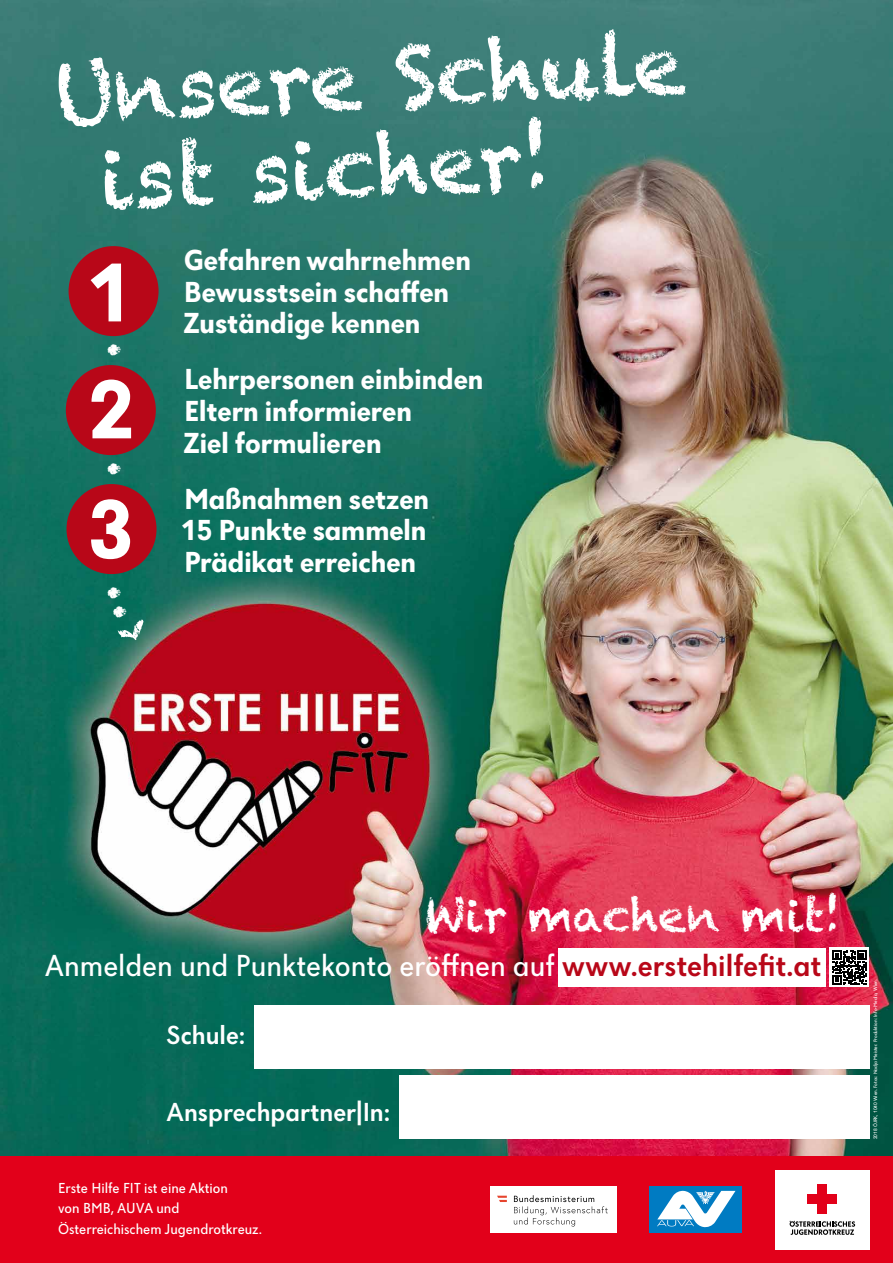
<style>
.page{position:relative;width:893px;height:1263px;background:#fff}
.page>*{position:absolute;margin:0;border:0;box-sizing:border-box;transform-origin:0 0}
.t1{font:700 86.18px "Dunant";color:#fff}
.t2{font:83.25px/88.3px "Chalkduster";color:#fff}
.t3{font:45px "Chalkduster";color:#fff}
.t4{font:31.5px "Dunant";color:#fff}
.t5{font:700 30px/31.5px "Dunant";color:#fff}
.t6{font:500 27px "Dunant";color:#fff}
.t7{font:15px/20.2px "Dunant";color:#fff}
.t8{font:5.25px "Dunant";color:#fff}
.s1{font-weight:500;color:#b80718}
</style>
<div class="page">
<img style="left:0;top:0;width:893px;height:1157px">
<div style="left:0;top:1157px;width:893px;height:106px;background:#e2001a"></div>
<div style="left:775px;top:1170px;width:95px;height:79px;background:#fff"></div>
<div style="left:817px;top:1185px;width:10px;height:29px;background:#e2001a"></div>
<div style="left:808px;top:1194px;width:29px;height:10px;background:#e2001a"></div>
<svg style="left:790px;top:1221px;width:65px;height:14px"></svg>
<div style="left:649px;top:1186px;width:93px;height:46px;background:#007bc2"></div>
<svg style="left:657px;top:1190px;width:78px;height:38px"></svg>
<div style="left:490px;top:1186px;width:127px;height:47px;background:#fff"></div>
<svg style="left:497px;top:1196px;width:10px;height:6px"></svg>
<svg style="left:514px;top:1195px;width:94px;height:31px"></svg>
<div style="left:558px;top:947px;width:268px;height:39px;background:#fff"></div>
<div style="left:69px;top:246px;width:90px;height:90px;background:#b80718;border-radius:50%"></div>
<div style="left:66px;top:365px;width:90px;height:90px;background:#b80718;border-radius:50%"></div>
<div style="left:67px;top:484px;width:90px;height:90px;background:#b80718;border-radius:50%"></div>
<div style="left:254px;top:1005px;width:616px;height:64px;background:#fff"></div>
<div style="left:399px;top:1075px;width:471px;height:64px;background:#fff"></div>
<div style="left:829px;top:947px;width:40px;height:40px;background:linear-gradient(to right,#fff,#fff)"></div>
<svg style="left:832px;top:950px;width:34px;height:34px"></svg>
<svg style="left:117px;top:619px;width:32px;height:26px"></svg>
<h2 class="t2" style="left:93px;top:48px;width:591px;text-indent:-41px;rotate:-3deg">Unsere Schule ist sicher!</h2>
<h1 class="t1" style="left:86px;top:243px;width:48px">1</h1>
<h3 class="t3" style="left:105px;top:323px;width:19px">·</h3>
<p class="t5" style="left:183px;top:244px;width:289px">Gefahren wahrnehmen<br>Bewusstsein schaffen<br>Zuständige kennen</p>
<h1 class="t1" style="left:88px;top:360px;width:48px">2</h1>
<p class="t5" style="left:183px;top:363px;width:301px">Lehrpersonen einbinden<br>Eltern informieren<br>Ziel formulieren</p>
<h3 class="t3" style="left:105px;top:442px;width:19px">·</h3>
<h1 class="t1" style="left:88px;top:480px;width:48px">3</h1>
<h3 class="t3" style="left:105px;top:575px;width:24px">··</h3>
<p class="t5" style="left:180px;top:482px;width:250px;text-align:justify">Maßnahmen setzen 15 Punkte sammeln Prädikat erreichen</p>
<h3 class="t3" style="left:425px;top:889px;width:418px">Wir machen mit!</h3>
<p class="t4" style="left:45px;top:948px;width:778px">Anmelden und Punktekonto eröffnen auf <span class="s1">www.erstehilfefit.at</span></p>
<p class="t6" style="left:167px;top:1019px;width:80px">Schule:</p>
<p class="t6" style="left:167px;top:1096px;width:225px">Ansprechpartner|In:</p>
<p class="t7" style="left:58px;top:1178px;width:206px">Erste Hilfe FIT ist eine Aktion<br>von BMB, AUVA und<br>Österreichischem Jugendrotkreuz.</p>
<p class="t8" style="left:872px;top:1139px;width:162px;rotate:-90deg">2018 ÖJRK, 1040 Wien. Fotos: Nadja Meister. Produktion: Info-Media, Wien.</p>
</div>
